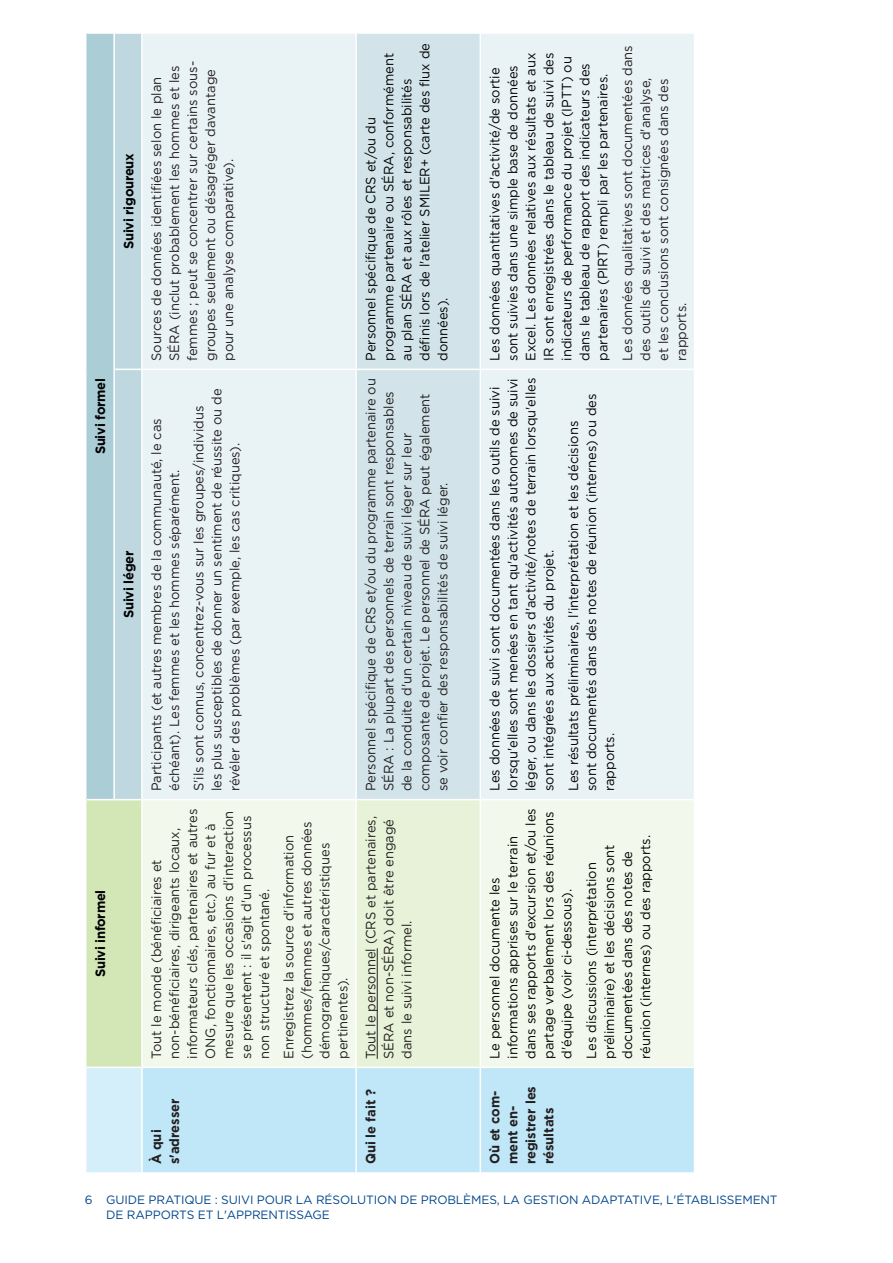
<style>
.page{position:relative;width:893px;height:1263px;background:#fff}
.page>*{position:absolute;margin:0;border:0;box-sizing:border-box;transform-origin:0 0}
.Table_text{font:13.5px/18px "Gotham";color:#231f20;scale:.96 1}
.Table_text-2{font:13.5px/18px "Gotham";color:#000;scale:.96 1}
.Table_text-3{font:700 13.5px/18px "Gotham";color:#231f20;scale:.96 1}
.Table_text-4{font:700 13.5px "Gotham";letter-spacing:-.02em;color:#000;scale:.96 1}
.t1{font:12px/15px "Gotham";letter-spacing:-.01em;color:#01468c}
</style>
<div class="page">
<div style="left:86px;top:1067px;width:56px;height:106px;background:#d4eff9"></div>
<div style="left:86px;top:800px;width:56px;height:267px;background:#d2e6b6"></div>
<div style="left:143px;top:1068px;width:551px;height:104px;background:#c0e7f7"></div>
<div style="left:143px;top:800px;width:551px;height:266px;background:#f2f8eb"></div>
<div style="left:143px;top:34px;width:551px;height:765px;background:#e9f2f4"></div>
<div style="left:356px;top:800px;width:124px;height:267px;background:#e7f2d8"></div>
<div style="left:357px;top:34px;width:123px;height:765px;background:#d2e4e9"></div>
<hr style="left:141px;top:1067px;width:2px;height:107px;background:#fff">
<hr style="left:141px;top:800px;width:2px;height:267px;background:#fff">
<hr style="left:86px;top:1172px;width:28px;height:2px;background:#fff">
<hr style="left:86px;top:1066px;width:28px;height:2px;background:#fff">
<hr style="left:114px;top:1172px;width:27px;height:2px;background:#fff">
<hr style="left:114px;top:1066px;width:27px;height:2px;background:#fff">
<svg style="left:86px;top:33px;width:55px;height:767px;background:#b3d2da"></svg>
<hr style="left:115px;top:32px;width:26px;height:2px;background:#fff">
<hr style="left:143px;top:369px;width:212px;height:1px;background:#fff">
<hr style="left:355px;top:1067px;width:2px;height:107px;background:#fff">
<hr style="left:355px;top:800px;width:2px;height:267px;background:#fff">
<hr style="left:357px;top:1066px;width:123px;height:2px;background:#fff">
<hr style="left:355px;top:369px;width:2px;height:431px;background:#fff">
<hr style="left:355px;top:32px;width:2px;height:337px;background:#fff">
<hr style="left:357px;top:369px;width:123px;height:1px;background:#fff">
<hr style="left:480px;top:1067px;width:1px;height:107px;background:#fff">
<hr style="left:480px;top:800px;width:1px;height:267px;background:#fff">
<hr style="left:480px;top:369px;width:1px;height:431px;background:#fff">
<hr style="left:480px;top:32px;width:1px;height:337px;background:#fff">
<hr style="left:481px;top:369px;width:213px;height:1px;background:#fff">
<hr style="left:377px;top:948px;width:1px;height:111px;background:#231f20">
<p class="Table_text-4" style="left:91px;top:454px;width:81px;rotate:-90deg">Suivi formel</p>
<p class="Table_text-4" style="left:91px;top:977px;width:93px;rotate:-90deg">Suivi informel</p>
<p class="Table_text-4" style="left:120px;top:249px;width:101px;rotate:-90deg">Suivi rigoureux</p>
<p class="Table_text-4" style="left:120px;top:618px;width:72px;rotate:-90deg">Suivi léger</p>
<p class="Table_text" style="left:147px;top:361px;width:314px;rotate:-90deg">Sources de données identifiées selon le plan SÉRA (inclut probablement les hommes et les femmes ; peut se concentrer sur certains sous&shy;groupes seulement ou désagréger davantage pour une analyse comparative).</p>
<p class="Table_text" style="left:147px;top:791px;width:390px;rotate:-90deg">Participants (et autres membres de la communauté, le cas échéant). Les femmes et les hommes séparément.</p>
<p class="Table_text" style="left:190px;top:791px;width:421px;rotate:-90deg">S'ils sont connus, concentrez-vous sur les groupes/individus les plus susceptibles de donner un sentiment de réussite ou de révéler des problèmes (par exemple, les cas critiques).</p>
<p class="Table_text" style="left:147px;top:1059px;width:262px;rotate:-90deg">Tout le monde (bénéficiaires et non-bénéficiaires, dirigeants locaux, informateurs clés, partenaires et autres ONG, fonctionnaires, etc.) au fur et à mesure que les occasions d'interaction se présentent : il s'agit d'un processus non structuré et spontané.</p>
<p class="Table_text" style="left:280px;top:1059px;width:249px;rotate:-90deg">Enregistrez la source d'information (hommes/femmes et autres données démographiques/caractéristiques pertinentes).</p>
<p class="Table_text-3" style="left:147px;top:1164px;width:70px;rotate:-90deg">À qui s'adresser</p>
<p class="Table_text-2" style="left:361px;top:361px;width:333px;rotate:-90deg">Personnel spécifique de CRS et/ou du programme partenaire ou SÉRA, conformément au plan SÉRA et aux rôles et responsabilités définis lors de l'atelier SMILER+ (carte des flux de données).</p>
<p class="Table_text" style="left:361px;top:791px;width:431px;rotate:-90deg">Personnel spécifique de CRS et/ou du programme partenaire ou SÉRA : La plupart des personnels de terrain sont responsables de la conduite d'un certain niveau de suivi léger sur leur composante de projet. Le personnel de SÉRA peut également se voir confier des responsabilités de suivi léger.</p>
<p class="Table_text" style="left:361px;top:1059px;width:254px;rotate:-90deg">Tout le personnel (CRS et partenaires,<br>SÉRA et non-SÉRA) doit être engagé dans le suivi informel.</p>
<p class="Table_text-3" style="left:362px;top:1164px;width:80px;rotate:-90deg">Qui le fait ?</p>
<p class="Table_text-2" style="left:486px;top:361px;width:323px;rotate:-90deg">Les données quantitatives d'activité/de sortie sont suivies dans une simple base de données Excel. Les données relatives aux résultats et aux IR sont enregistrées dans le tableau de suivi des indicateurs de performance du projet (IPTT) ou dans le tableau de rapport des indicateurs des partenaires (PIRT) rempli par les partenaires.</p>
<p class="Table_text" style="left:618px;top:361px;width:330px;rotate:-90deg">Les données qualitatives sont documentées dans des outils de suivi et des matrices d'analyse,<br>et les conclusions sont consignées dans des rapports.</p>
<p class="Table_text-2" style="left:486px;top:791px;width:432px;rotate:-90deg">Les données de suivi sont documentées dans les outils de suivi lorsqu'elles sont menées en tant qu'activités autonomes de suivi léger, ou dans les dossiers d'activité/notes de terrain lorsqu'elles sont intégrées aux activités du projet.</p>
<p class="Table_text-2" style="left:564px;top:791px;width:416px;rotate:-90deg">Les résultats préliminaires, l'interprétation et les décisions sont documentés dans des notes de réunion (internes) ou des rapports.</p>
<p class="Table_text-2" style="left:486px;top:1059px;width:263px;rotate:-90deg">Le personnel documente les informations apprises sur le terrain dans ses rapports d'excursion et/ou les partage verbalement lors des réunions d'équipe (voir ci-dessous).</p>
<p class="Table_text-3" style="left:486px;top:1164px;width:83px;rotate:-90deg">Où et com&shy;ment en&shy;registrer les résultats</p>
<p class="Table_text-2" style="left:582px;top:1059px;width:234px;rotate:-90deg">Les discussions (interprétation préliminaire) et les décisions sont documentées dans des notes de réunion (internes) ou des rapports.</p>
<p class="t1" style="left:106px;top:1192px;width:673px;text-indent:-21px">6 GUIDE PRATIQUE : SUIVI POUR LA RÉSOLUTION DE PROBLÈMES, LA GESTION ADAPTATIVE, L'ÉTABLISSEMENT<br>DE RAPPORTS ET L'APPRENTISSAGE</p>
</div>
